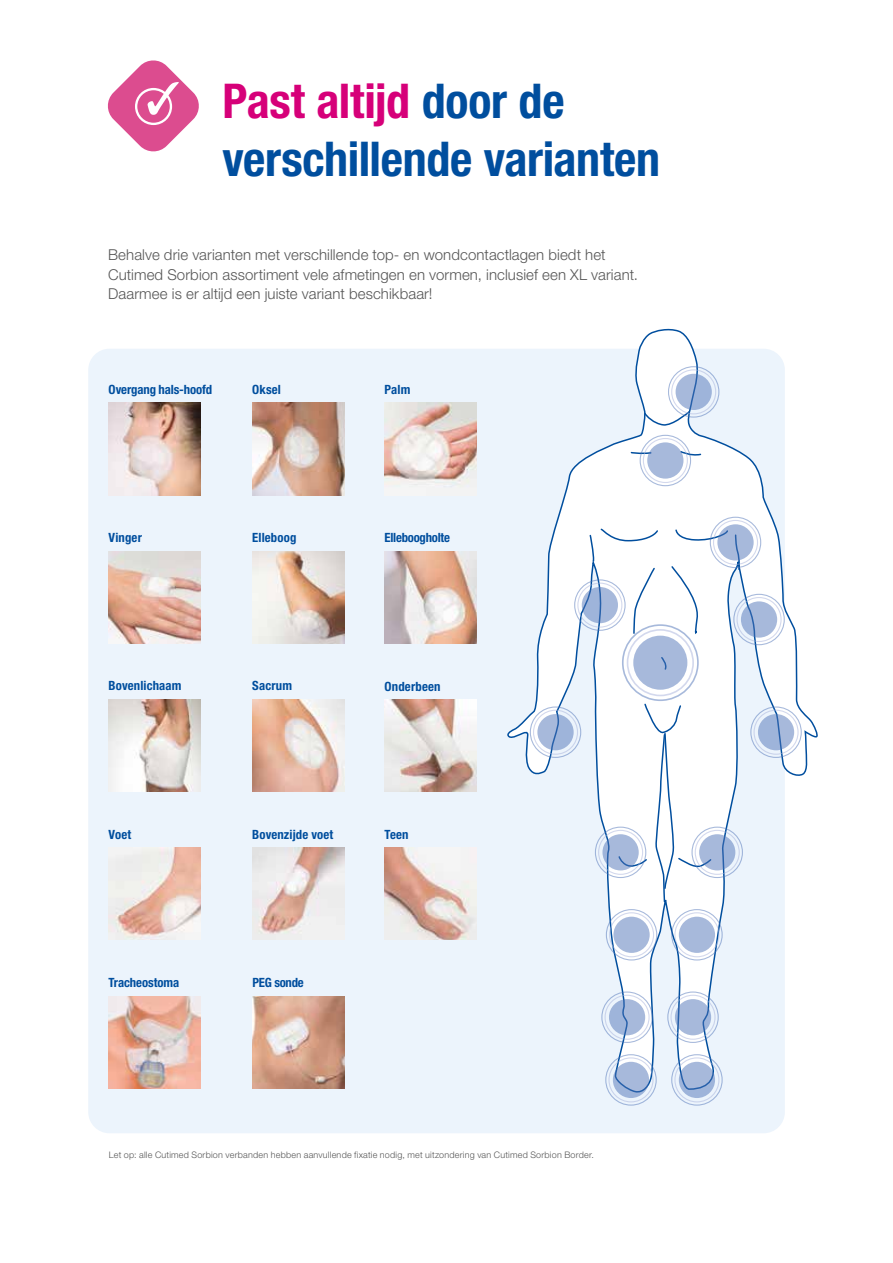
<style>
.page{position:relative;width:893px;height:1263px;background:#fff}
.page>*{position:absolute;margin:0;border:0;box-sizing:border-box;transform-origin:0 0}
.t1{font:700 condensed 48px/57.6px "Helvetica Neue LT Std";letter-spacing:-.005em;color:#004e9e}
.t2{font:300 15px/19.5px "Helvetica Neue LT Std";letter-spacing:.005em;color:#565656}
.t3{font:700 condensed 12.75px "Helvetica Neue LT Std";letter-spacing:.005em;color:#004e9e}
.t4{font:700 condensed 12.75px "Helvetica Neue LT Std";letter-spacing:-.02em;color:#004e9e}
.t5{font:300 9px "Helvetica Neue LT Std";letter-spacing:.025em;color:#565656}
.s1{color:#d60079}
</style>
<div class="page">
<div style="left:88px;top:349px;width:697px;height:784px;background:#ecf4fc;border-radius:21px"></div>
<img style="left:252px;top:403px;width:92px;height:92px">
<img style="left:109px;top:551px;width:92px;height:92px">
<img style="left:109px;top:996px;width:92px;height:92px">
<img style="left:109px;top:848px;width:92px;height:92px">
<img style="left:385px;top:848px;width:92px;height:92px">
<img style="left:252px;top:848px;width:92px;height:92px">
<img style="left:252px;top:699px;width:93px;height:93px">
<img style="left:385px;top:699px;width:92px;height:92px">
<img style="left:252px;top:551px;width:92px;height:92px">
<img style="left:385px;top:552px;width:92px;height:92px">
<img style="left:109px;top:403px;width:92px;height:92px">
<img style="left:385px;top:403px;width:92px;height:85px">
<img style="left:109px;top:700px;width:92px;height:92px">
<img style="left:252px;top:996px;width:92px;height:92px">
<svg style="left:507px;top:328px;width:311px;height:767px"></svg>
<svg style="left:617px;top:703px;width:95px;height:200px;background:#f4f7fb"></svg>
<svg style="left:643px;top:410px;width:48px;height:18px"></svg>
<svg style="left:589px;top:527px;width:70px;height:108px;background:#f0f4f9"></svg>
<svg style="left:670px;top:529px;width:72px;height:111px;background:#eff4f9"></svg>
<svg style="left:630px;top:451px;width:19px;height:3px"></svg>
<svg style="left:680px;top:450px;width:22px;height:6px"></svg>
<div style="left:668px;top:366px;width:51px;height:52px;border:1px solid #5074b8;border-radius:50%"></div>
<div style="left:671px;top:369px;width:45px;height:45px;border:1px solid #a7b2db;border-radius:50%"></div>
<svg style="left:676px;top:374px;width:36px;height:36px"></svg>
<div style="left:640px;top:435px;width:51px;height:51px;border:1px solid #5074b8;border-radius:50%"></div>
<div style="left:643px;top:438px;width:45px;height:45px;border:1px solid #a7b2db;border-radius:50%"></div>
<div style="left:647px;top:442px;width:36px;height:37px;background:#a7b9db;border-radius:50%"></div>
<div style="left:622px;top:624px;width:77px;height:77px;border:2px solid #5074b8;border-radius:50%"></div>
<div style="left:627px;top:629px;width:67px;height:67px;border:2px solid #a7b2db;border-radius:50%"></div>
<div style="left:633px;top:636px;width:54px;height:54px;background:#a7b9db;border-radius:50%"></div>
<div style="left:733px;top:594px;width:52px;height:51px;border:1px solid #5074b8;border-radius:50%"></div>
<div style="left:736px;top:597px;width:46px;height:45px;border:1px solid #a7b2db;border-radius:50%"></div>
<svg style="left:741px;top:601px;width:36px;height:37px"></svg>
<div style="left:710px;top:517px;width:51px;height:51px;border:1px solid #5074b8;border-radius:50%"></div>
<div style="left:713px;top:520px;width:45px;height:45px;border:1px solid #a7b2db;border-radius:50%"></div>
<svg style="left:717px;top:524px;width:37px;height:36px"></svg>
<div style="left:574px;top:579px;width:52px;height:52px;border:1px solid #5074b8;border-radius:50%"></div>
<div style="left:577px;top:583px;width:45px;height:45px;border:1px solid #a7b2db;border-radius:50%"></div>
<svg style="left:582px;top:587px;width:36px;height:36px"></svg>
<div style="left:750px;top:706px;width:52px;height:52px;border:1px solid #5074b8;border-radius:50%"></div>
<div style="left:753px;top:710px;width:46px;height:45px;border:1px solid #a7b2db;border-radius:50%"></div>
<svg style="left:758px;top:714px;width:36px;height:36px"></svg>
<div style="left:530px;top:706px;width:51px;height:52px;border:1px solid #5074b8;border-radius:50%"></div>
<div style="left:533px;top:710px;width:45px;height:45px;border:1px solid #a7b2db;border-radius:50%"></div>
<svg style="left:537px;top:714px;width:37px;height:36px"></svg>
<div style="left:691px;top:827px;width:52px;height:51px;border:1px solid #5074b8;border-radius:50%"></div>
<div style="left:695px;top:830px;width:45px;height:45px;border:1px solid #a7b2db;border-radius:50%"></div>
<svg style="left:699px;top:834px;width:36px;height:36px"></svg>
<div style="left:595px;top:827px;width:51px;height:51px;border:1px solid #5074b8;border-radius:50%"></div>
<div style="left:598px;top:830px;width:45px;height:45px;border:1px solid #a7b2db;border-radius:50%"></div>
<svg style="left:602px;top:834px;width:37px;height:36px"></svg>
<div style="left:667px;top:991px;width:52px;height:52px;border:1px solid #5074b8;border-radius:50%"></div>
<div style="left:670px;top:995px;width:46px;height:45px;border:1px solid #a7b2db;border-radius:50%"></div>
<svg style="left:675px;top:999px;width:36px;height:36px"></svg>
<div style="left:671px;top:1054px;width:52px;height:52px;border:1px solid #5074b8;border-radius:50%"></div>
<div style="left:674px;top:1057px;width:45px;height:45px;border:1px solid #a7b2db;border-radius:50%"></div>
<svg style="left:679px;top:1062px;width:36px;height:36px"></svg>
<div style="left:601px;top:991px;width:52px;height:52px;border:1px solid #5074b8;border-radius:50%"></div>
<div style="left:604px;top:995px;width:46px;height:45px;border:1px solid #a7b2db;border-radius:50%"></div>
<svg style="left:609px;top:999px;width:36px;height:36px"></svg>
<div style="left:605px;top:1054px;width:52px;height:52px;border:1px solid #5074b8;border-radius:50%"></div>
<div style="left:608px;top:1057px;width:45px;height:45px;border:1px solid #a7b2db;border-radius:50%"></div>
<svg style="left:613px;top:1062px;width:36px;height:36px"></svg>
<div style="left:606px;top:909px;width:51px;height:51px;border:1px solid #5074b8;border-radius:50%"></div>
<div style="left:609px;top:912px;width:45px;height:45px;border:1px solid #a7b2db;border-radius:50%"></div>
<div style="left:613px;top:917px;width:37px;height:36px;background:#a7b9db;border-radius:50%"></div>
<div style="left:671px;top:909px;width:52px;height:51px;border:1px solid #5074b8;border-radius:50%"></div>
<div style="left:674px;top:912px;width:45px;height:45px;border:1px solid #a7b2db;border-radius:50%"></div>
<div style="left:679px;top:917px;width:36px;height:36px;background:#a7b9db;border-radius:50%"></div>
<svg style="left:107px;top:60px;width:92px;height:92px"></svg>
<h1 class="t1" style="left:222px;top:72px;width:439px"><span class="s1">Past altijd</span> door de verschillende varianten</h1>
<p class="t2" style="left:108px;top:245px;width:531px">Behalve drie varianten met verschillende top- en wondcontactlagen biedt het<br>Cutimed Sorbion assortiment vele afmetingen en vormen, inclusief een XL variant.<br>Daarmee is er altijd een juiste variant beschikbaar!</p>
<p class="t3" style="left:109px;top:381px;width:105px">Overgang hals-hoofd</p>
<p class="t3" style="left:385px;top:381px;width:27px">Palm</p>
<p class="t3" style="left:252px;top:381px;width:30px">Oksel</p>
<p class="t3" style="left:109px;top:530px;width:35px">Vinger</p>
<p class="t3" style="left:109px;top:678px;width:74px">Bovenlichaam</p>
<p class="t3" style="left:252px;top:530px;width:46px">Elleboog</p>
<p class="t4" style="left:385px;top:530px;width:67px">Elleboogholte</p>
<p class="t3" style="left:252px;top:678px;width:41px">Sacrum</p>
<p class="t3" style="left:385px;top:679px;width:57px">Onderbeen</p>
<p class="t3" style="left:109px;top:826px;width:24px">Voet</p>
<p class="t3" style="left:252px;top:826px;width:83px">Bovenzijde voet</p>
<p class="t3" style="left:385px;top:826px;width:26px">Teen</p>
<p class="t3" style="left:109px;top:974px;width:72px">Tracheostoma</p>
<p class="t4" style="left:252px;top:974px;width:53px">PEG sonde</p>
<p class="t5" style="left:109px;top:1149px;width:486px">Let op: alle Cutimed Sorbion verbanden hebben aanvullende fixatie nodig, met uitzondering van Cutimed Sorbion Border.</p>
</div>
